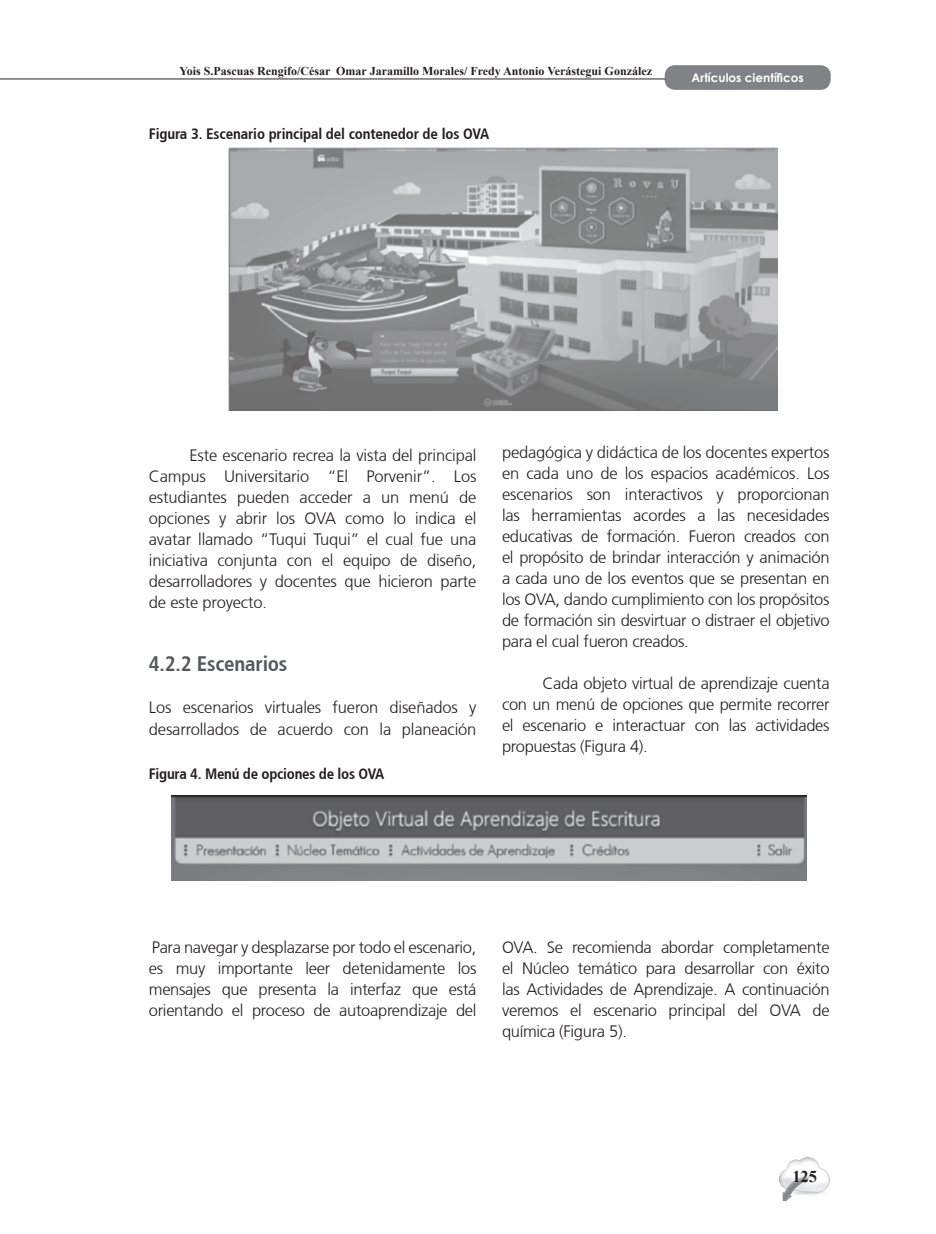
<style>
.page{position:relative;width:936px;height:1234px;background:#fff}
.page>*{position:absolute;margin:0;border:0;box-sizing:border-box;transform-origin:0 0}
.t1{font:700 21px "Articulate Narrow";letter-spacing:-.01em;color:#57585a}
.t2{font:300 16.5px/21px "Articulate";letter-spacing:-.02em;color:#231f20;text-align:justify}
.t3{font:700 16.5px "Times New Roman";color:#231f20}
.t4{font:700 15px "Articulate Narrow";letter-spacing:-.01em;color:#231f20}
.t5{font:700 12px "Times New Roman";color:#231f20}
.t6{font:700 12px "Century Gothic";color:#fdfdfd}
</style>
<div class="page">
<div style="left:664px;top:65px;width:166px;height:25px;background:#808285;border-radius:11px"></div>
<hr style="left:0;top:78px;width:665px;height:2px;background:#6c6d70">
<img style="left:779px;top:1157px;width:50px;height:43px">
<img style="left:228px;top:147px;width:549px;height:263px">
<img style="left:172px;top:795px;width:634px;height:85px">
<p class="t5" style="left:179px;top:62px;width:474px">Yois S.Pascuas Rengifo/César Omar Jaramillo Morales/ Fredy Antonio Verástegui González</p>
<p class="t4" style="left:149px;top:125px;width:342px">Figura 3. Escenario principal del contenedor de los OVA</p>
<p class="t6" style="left:691px;top:69px;width:114px">Artículos científicos</p>
<p class="t2" style="left:149px;top:445px;width:329px;text-indent:40px">Este escenario recrea la vista del principal Campus Universitario “El Porvenir”. Los estudiantes pueden acceder a un menú de opciones y abrir los OVA como lo indica el avatar llamado “Tuqui Tuqui” el cual fue una iniciativa conjunta con el equipo de diseño, desarrolladores y docentes que hicieron parte de este proyecto.</p>
<p class="t1" style="left:149px;top:651px;width:140px">4.2.2 Escenarios</p>
<p class="t2" style="left:149px;top:697px;width:329px">Los escenarios virtuales fueron diseñados y desarrollados de acuerdo con la planeación</p>
<p class="t4" style="left:149px;top:765px;width:237px">Figura 4. Menú de opciones de los OVA</p>
<p class="t2" style="left:502px;top:442px;width:329px">pedagógica y didáctica de los docentes expertos en cada uno de los espacios académicos. Los escenarios son interactivos y proporcionan las herramientas acordes a las necesidades educativas de formación. Fueron creados con el propósito de brindar interacción y animación a cada uno de los eventos que se presentan en los OVA, dando cumplimiento con los propósitos de formación sin desvirtuar o distraer el objetivo para el cual fueron creados.</p>
<p class="t2" style="left:502px;top:673px;width:329px;text-indent:40px">Cada objeto virtual de aprendizaje cuenta con un menú de opciones que permite recorrer el escenario e interactuar con las actividades propuestas (Figura 4).</p>
<p class="t2" style="left:149px;top:936px;width:329px">Para navegar y desplazarse por todo el escenario, es muy importante leer detenidamente los mensajes que presenta la interfaz que está orientando el proceso de autoaprendizaje del</p>
<p class="t2" style="left:502px;top:936px;width:329px">OVA. Se recomienda abordar completamente el Núcleo temático para desarrollar con éxito las Actividades de Aprendizaje. A continuación veremos el escenario principal del OVA de química (Figura 5).</p>
<p class="t3" style="left:792px;top:1164px;width:26px">125</p>
</div>
